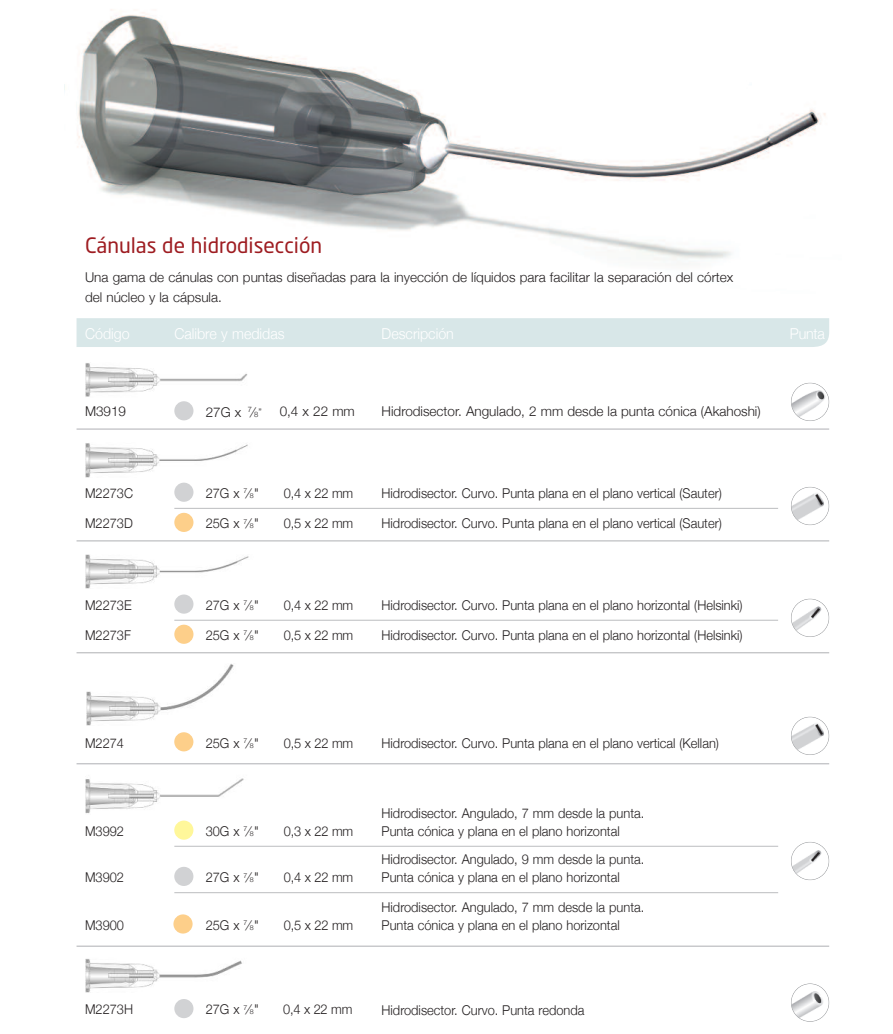
<style>
.page{position:relative;width:893px;height:1034px;background:#fff}
.page>*{position:absolute;margin:0;border:0;box-sizing:border-box;transform-origin:0 0}
.t1{font:21px "Neo Sans";color:#9e1c21}
.t2{font:300 15px "Helvetica Neue";color:#fff;scale:.95 1}
.t3{font:300 13.5px/18px "Helvetica Neue";color:#231f20;scale:.95 1}
.t4{font:300 13.5px/19.5px "Helvetica Neue";color:#231f20}
.s1{font-size:7.5px}
.s2{font-size:6.75px}
</style>
<div class="page">
<img style="left:77px;top:9px;width:749px;height:251px">
<img style="left:86px;top:778px;width:158px;height:36px">
<img style="left:791px;top:842px;width:37px;height:37px;border-radius:50%">
<div style="left:791px;top:841px;width:38px;height:39px;border:1px solid #939598;border-radius:50%"></div>
<div style="left:174px;top:820px;width:19px;height:19px;background:#fff79a;border-radius:50%"></div>
<div style="left:174px;top:866px;width:19px;height:19px;background:#d1d2d4;border-radius:50%"></div>
<hr style="left:174px;top:845px;width:604px;height:1px;background:#bcbdc0">
<div style="left:173px;top:914px;width:20px;height:19px;background:#fdcf8a;border-radius:50%"></div>
<hr style="left:174px;top:892px;width:604px;height:1px;background:#bcbdc0">
<hr style="left:77px;top:763px;width:752px;height:1px;background:#bcbdc0">
<img style="left:791px;top:717px;width:38px;height:37px;border-radius:50%">
<div style="left:791px;top:716px;width:38px;height:39px;border:1px solid #939598;border-radius:50%"></div>
<img style="left:87px;top:664px;width:147px;height:61px">
<div style="left:174px;top:732px;width:19px;height:19px;background:#fdcf8a;border-radius:50%"></div>
<hr style="left:77px;top:652px;width:752px;height:1px;background:#bcbdc0">
<img style="left:86px;top:554px;width:163px;height:34px">
<img style="left:791px;top:599px;width:37px;height:37px;border-radius:50%">
<div style="left:791px;top:598px;width:38px;height:39px;border:1px solid #939598;border-radius:50%"></div>
<div style="left:174px;top:594px;width:19px;height:19px;background:#d1d2d4;border-radius:50%"></div>
<div style="left:174px;top:624px;width:19px;height:19px;background:#fdcf8a;border-radius:50%"></div>
<hr style="left:174px;top:620px;width:604px;height:1px;background:#bcbdc0">
<img style="left:791px;top:983px;width:38px;height:38px;border-radius:50%">
<div style="left:791px;top:983px;width:38px;height:38px;border:1px solid #939598;border-radius:50%"></div>
<img style="left:86px;top:959px;width:156px;height:33px">
<div style="left:174px;top:998px;width:19px;height:20px;background:#d1d2d4;border-radius:50%"></div>
<img style="left:791px;top:383px;width:38px;height:37px;border-radius:50%">
<div style="left:791px;top:383px;width:38px;height:38px;border:1px solid #939598;border-radius:50%"></div>
<img style="left:86px;top:363px;width:162px;height:44px">
<div style="left:174px;top:401px;width:19px;height:19px;background:#d1d2d4;border-radius:50%"></div>
<hr style="left:77px;top:540px;width:752px;height:1px;background:#bcbdc0">
<img style="left:85px;top:443px;width:163px;height:34px">
<div style="left:77px;top:318px;width:752px;height:29px;background:#d8e7e8"></div>
<img style="left:791px;top:487px;width:38px;height:37px;border-radius:50%">
<div style="left:791px;top:487px;width:38px;height:38px;border:1px solid #939598;border-radius:50%"></div>
<div style="left:174px;top:482px;width:19px;height:19px;background:#d1d2d4;border-radius:50%"></div>
<div style="left:174px;top:512px;width:19px;height:20px;background:#fdcf8a;border-radius:50%"></div>
<hr style="left:174px;top:508px;width:604px;height:1px;background:#bcbdc0">
<hr style="left:77px;top:945px;width:752px;height:1px;background:#bcbdc0">
<hr style="left:77px;top:428px;width:752px;height:1px;background:#bcbdc0">
<h1 class="t1" style="left:85px;top:237px;width:239px">Cánulas de hidrodisección</h1>
<p class="t4" style="left:85px;top:267px;width:650px">Una gama de cánulas con puntas diseñadas para la inyección de líquidos para facilitar la separación del córtex del núcleo y la cápsula.</p>
<p class="t2" style="left:85px;top:325px;width:48px">Código</p>
<p class="t2" style="left:174px;top:325px;width:118px">Calibre y medidas</p>
<p class="t2" style="left:382px;top:325px;width:78px">Descripción</p>
<p class="t4" style="left:85px;top:401px;width:43px">M3919</p>
<p class="t4" style="left:206px;top:402px;width:58px">27G x <sup>7</sup>⁄<span class="s1">8</span><sup>”</sup></p>
<p class="t4" style="left:280px;top:401px;width:77px">0,4 x 22 mm</p>
<p class="t4" style="left:382px;top:401px;width:381px">Hidrodisector. Angulado, 2 mm desde la punta cónica (Akahoshi)</p>
<p class="t3" style="left:85px;top:484px;width:52px">M2273C</p>
<p class="t3" style="left:284px;top:484px;width:74px">0,4 x 22 mm</p>
<p class="t3" style="left:206px;top:484px;width:58px">27G x <sup>7</sup>⁄<span class="s2">8</span>"</p>
<p class="t3" style="left:382px;top:484px;width:360px">Hidrodisector. Curvo. Punta plana en el plano vertical (Sauter)</p>
<p class="t3" style="left:206px;top:514px;width:58px">25G x <sup>7</sup>⁄<span class="s2">8</span>"</p>
<p class="t3" style="left:85px;top:514px;width:52px">M2273D</p>
<p class="t3" style="left:284px;top:514px;width:74px">0,5 x 22 mm</p>
<p class="t3" style="left:382px;top:514px;width:360px">Hidrodisector. Curvo. Punta plana en el plano vertical (Sauter)</p>
<p class="t3" style="left:206px;top:596px;width:58px">27G x <sup>7</sup>⁄<span class="s2">8</span>"</p>
<p class="t3" style="left:85px;top:596px;width:51px">M2273E</p>
<p class="t3" style="left:284px;top:596px;width:74px">0,4 x 22 mm</p>
<p class="t3" style="left:382px;top:596px;width:382px">Hidrodisector. Curvo. Punta plana en el plano horizontal (Helsinki)</p>
<p class="t3" style="left:206px;top:626px;width:58px">25G x <sup>7</sup>⁄<span class="s2">8</span>"</p>
<p class="t3" style="left:85px;top:626px;width:50px">M2273F</p>
<p class="t3" style="left:284px;top:626px;width:74px">0,5 x 22 mm</p>
<p class="t3" style="left:382px;top:625px;width:382px">Hidrodisector. Curvo. Punta plana en el plano horizontal (Helsinki)</p>
<p class="t2" style="left:790px;top:324px;width:38px">Punta</p>
<p class="t3" style="left:206px;top:733px;width:58px">25G x <sup>7</sup>⁄<span class="s2">8</span>"</p>
<p class="t3" style="left:85px;top:733px;width:43px">M2274</p>
<p class="t3" style="left:284px;top:733px;width:74px">0,5 x 22 mm</p>
<p class="t3" style="left:382px;top:733px;width:357px">Hidrodisector. Curvo. Punta plana en el plano vertical (Kellan)</p>
<p class="t3" style="left:206px;top:821px;width:58px">30G x <sup>7</sup>⁄<span class="s2">8</span>"</p>
<p class="t3" style="left:85px;top:821px;width:43px">M3992</p>
<p class="t3" style="left:284px;top:821px;width:74px">0,3 x 22 mm</p>
<p class="t3" style="left:206px;top:868px;width:58px">27G x <sup>7</sup>⁄<span class="s2">8</span>"</p>
<p class="t3" style="left:85px;top:868px;width:43px">M3902</p>
<p class="t3" style="left:284px;top:868px;width:74px">0,4 x 22 mm</p>
<p class="t3" style="left:206px;top:915px;width:58px">25G x <sup>7</sup>⁄<span class="s2">8</span>"</p>
<p class="t3" style="left:85px;top:915px;width:43px">M3900</p>
<p class="t3" style="left:284px;top:915px;width:74px">0,5 x 22 mm</p>
<p class="t3" style="left:382px;top:803px;width:278px">Hidrodisector. Angulado, 7 mm desde la punta.<br>Punta cónica y plana en el plano horizontal</p>
<p class="t3" style="left:382px;top:849px;width:278px">Hidrodisector. Angulado, 9 mm desde la punta.<br>Punta cónica y plana en el plano horizontal</p>
<p class="t3" style="left:382px;top:897px;width:278px">Hidrodisector. Angulado, 7 mm desde la punta.<br>Punta cónica y plana en el plano horizontal</p>
<p class="t3" style="left:206px;top:1000px;width:58px">27G x <sup>7</sup>⁄<span class="s2">8</span>"</p>
<p class="t3" style="left:85px;top:1000px;width:52px">M2273H</p>
<p class="t3" style="left:283px;top:1000px;width:74px">0,4 x 22 mm</p>
<p class="t3" style="left:382px;top:1000px;width:215px">Hidrodisector. Curvo. Punta redonda</p>
</div>
